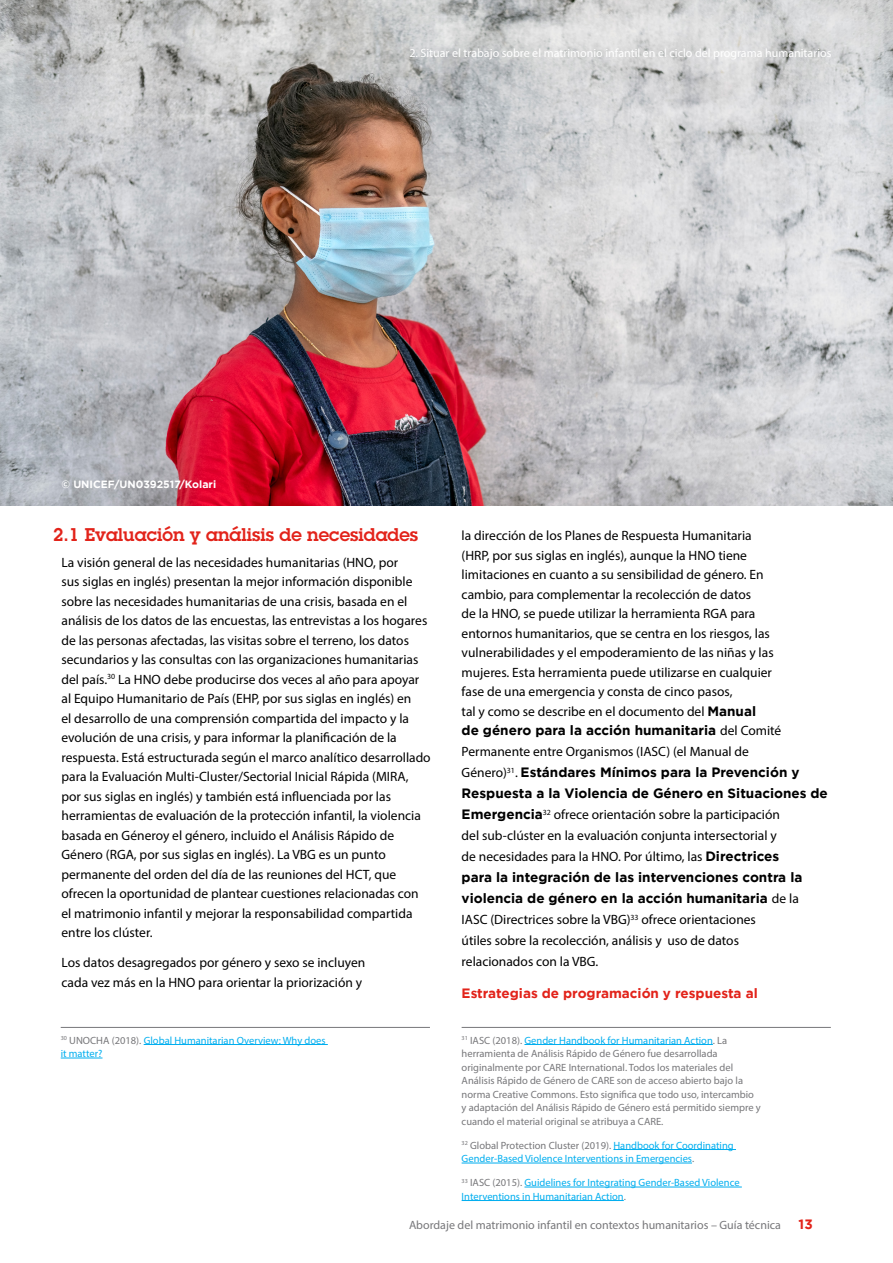
<style>
.page{position:relative;width:893px;height:1263px;background:#fff}
.page>*{position:absolute;margin:0;border:0;box-sizing:border-box;transform-origin:0 0}
.t1{font:600 18px "Lubalin Graph Std";color:#e2231a}
.t2{font:13.5px/19.5px "Myriad Pro";color:#000}
.t3{font:700 13.5px/21px "Gotham";color:#000}
.t4{font:700 13.5px "Gotham";color:#e2231a}
.t5{font:12px "Myriad Pro";color:#fff}
.t6{font:12px "Myriad Pro";color:#77777a}
.t7{font:10.5px/13.5px "Myriad Pro";color:#77777a}
.t8{font:10.5px/13.5px "Myriad Pro";color:#00aeef}
.t9{font:700 10.5px "Gotham";color:#fff}
.s1{font-family:"Gotham";font-weight:700}
.s2{font-family:"Myriad Pro";font-weight:400}
.s3{color:#77777a}
.s4{color:#00aeef}
</style>
<div class="page">
<img style="left:0;top:0;width:893px;height:506px">
<hr style="left:144px;top:1044px;width:184px;height:1px;background:#00aeef">
<hr style="left:61px;top:1058px;width:41px;height:1px;background:#00aeef">
<hr style="left:524px;top:1044px;width:189px;height:1px;background:#00aeef">
<hr style="left:613px;top:1149px;width:123px;height:1px;background:#00aeef">
<hr style="left:462px;top:1163px;width:230px;height:1px;background:#00aeef">
<hr style="left:524px;top:1187px;width:218px;height:1px;background:#00aeef">
<hr style="left:462px;top:1200px;width:162px;height:1px;background:#00aeef">
<hr style="left:61px;top:1027px;width:369px;height:1px;background:#77777a">
<hr style="left:462px;top:1027px;width:369px;height:1px;background:#77777a">
<p class="t9" style="left:62px;top:478px;width:156px">© UNICEF/UN0392517/Kolari</p>
<p class="t5" style="left:409px;top:45px;width:424px">2. Situar el trabajo sobre el matrimonio infantil en el ciclo del programa humanitarios</p>
<h1 class="t1" style="left:53px;top:523px;width:367px">2.1 Evaluación y análisis de necesidades</h1>
<p class="t2" style="left:462px;top:526px;width:314px">la dirección de los Planes de Respuesta Humanitaria (HRP, por sus siglas en inglés), aunque la HNO tiene limitaciones en cuanto a su sensibilidad de género. En cambio, para complementar la recolección de datos<br>de la HNO, se puede utilizar la herramienta RGA para entornos humanitarios, que se centra en los riesgos, las vulnerabilidades y el empoderamiento de las niñas y las mujeres. Esta herramienta puede utilizarse en cualquier fase de una emergencia y consta de cinco pasos,<br>tal y como se describe en el documento del <span class="s1">Manual</span></p>
<p class="t3" style="left:462px;top:720px;width:321px">de género para la acción humanitaria <span class="s2">del Comité</span></p>
<p class="t2" style="left:462px;top:741px;width:289px">Permanente entre Organismos (IASC) (el Manual de</p>
<p class="t3" style="left:462px;top:762px;width:368px"><span class="s2">Género)</span><sup>31</sup><span class="s2">.</span> Estándares Mínimos para la Prevención y<br>Respuesta a la Violencia de Género en Situaciones de</p>
<p class="t2" style="left:462px;top:804px;width:320px;line-height:21px"><span class="s1">Emergencia</span><sup>32</sup> ofrece orientación sobre la participación del sub-clúster en la evaluación conjunta intersectorial y de necesidades para la HNO. Por último, las <span class="s1">Directrices</span></p>
<p class="t3" style="left:462px;top:867px;width:342px">para la integración de las intervenciones contra la violencia de género en la acción humanitaria <span class="s2">de la</span></p>
<p class="t2" style="left:462px;top:909px;width:296px;line-height:21px">IASC (Directrices sobre la VBG)<sup>33</sup> ofrece orientaciones útiles sobre la recolección, análisis y uso de datos relacionados con la VBG.</p>
<p class="t4" style="left:462px;top:984px;width:298px">Estrategias de programación y respuesta al</p>
<p class="t8" style="left:61px;top:1033px;width:266px"><sup>30</sup> <span class="s3">UNOCHA (2018).</span> Global Humanitarian Overview: Why does it matter?</p>
<p class="t7" style="left:462px;top:1033px;width:301px"><sup>31</sup> IASC (2018). <span class="s4">Gender Handbook for Humanitarian Action</span>. La herramienta de Análisis Rápido de Género fue desarrollada originalmente por CARE International. Todos los materiales del Análisis Rápido de Género de CARE son de acceso abierto bajo la norma Creative Commons. Esto significa que todo uso, intercambio y adaptación del Análisis Rápido de Género está permitido siempre y cuando el material original se atribuya a CARE.</p>
<p class="t8" style="left:462px;top:1138px;width:274px"><sup>32</sup> <span class="s3">Global Protection Cluster (2019).</span> Handbook for Coordinating<br>Gender-Based Violence Interventions in Emergencies<span class="s3">.</span></p>
<p class="t8" style="left:462px;top:1176px;width:279px"><sup>33</sup> <span class="s3">IASC (2015).</span> Guidelines for Integrating Gender-Based Violence<br>Interventions in Humanitarian Action<span class="s3">.</span></p>
<p class="t2" style="left:62px;top:552px;width:371px">La visión general de las necesidades humanitarias (HNO, por<br>sus siglas en inglés) presentan la mejor información disponible sobre las necesidades humanitarias de una crisis, basada en el análisis de los datos de las encuestas, las entrevistas a los hogares de las personas afectadas, las visitas sobre el terreno, los datos secundarios y las consultas con las organizaciones humanitarias del país.<sup>30</sup> La HNO debe producirse dos veces al año para apoyar al Equipo Humanitario de País (EHP, por sus siglas en inglés) en<br>el desarrollo de una comprensión compartida del impacto y la evolución de una crisis, y para informar la planificación de la respuesta. Está estructurada según el marco analítico desarrollado para la Evaluación Multi-Cluster/Sectorial Inicial Rápida (MIRA, por sus siglas en inglés) y también está influenciada por las herramientas de evaluación de la protección infantil, la violencia basada en Géneroy el género, incluido el Análisis Rápido de Género (RGA, por sus siglas en inglés). La VBG es un punto permanente del orden del día de las reuniones del HCT, que ofrecen la oportunidad de plantear cuestiones relacionadas con el matrimonio infantil y mejorar la responsabilidad compartida entre los clúster.</p>
<p class="t2" style="left:62px;top:953px;width:305px">Los datos desagregados por género y sexo se incluyen cada vez más en la HNO para orientar la priorización y</p>
<p class="t6" style="left:409px;top:1217px;width:373px">Abordaje del matrimonio infantil en contextos humanitarios – Guía técnica</p>
<p class="t4" style="left:798px;top:1215px;width:16px">13</p>
</div>
